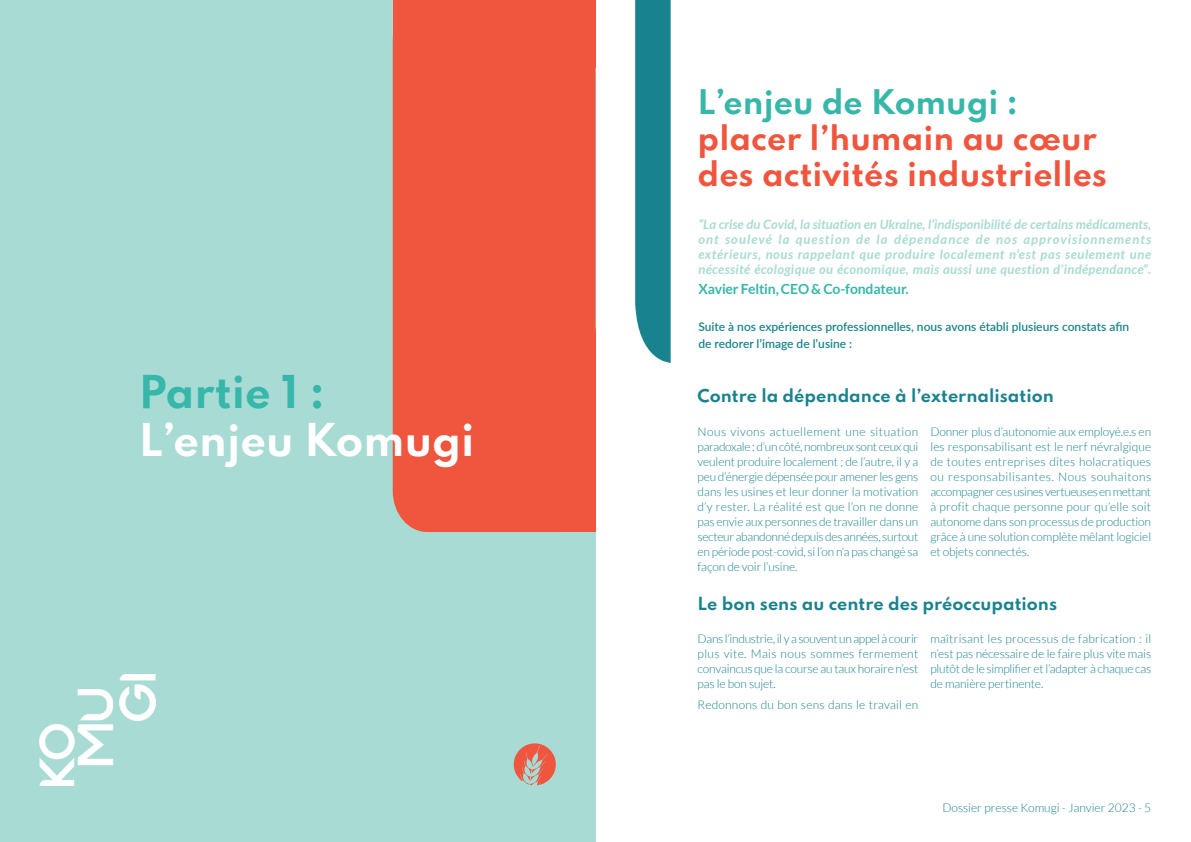
<style>
.page{position:relative;width:1191px;height:842px;background:#fff}
.page>*{position:absolute;margin:0;border:0;box-sizing:border-box;transform-origin:0 0}
.t1{font:700 40px "Spartan";color:#fff}
.t2{font:700 40px "Spartan";color:#37b7aa}
.t3{font:700 30px/36px "Spartan";color:#f0553d}
.t4{font:700 30px "Spartan";color:#37b7aa}
.t5{font:700 16px "Spartan";color:#18838e}
.t6{font:700 14px "Lato";letter-spacing:-.01em;color:#37b7aa}
.t7{font:italic 700 13px/15px "Lato";letter-spacing:.025em;color:#a8dbd4;text-align:justify}
.t8{font:300 12px/15px "Lato";letter-spacing:-.01em;color:#18838e;text-align:justify}
.t9{font:600 12px/17px "Lato";color:#18838e}
.t10{font:300 12px "Lato";letter-spacing:.02em;color:#18838e}
</style>
<div class="page">
<div style="left:0;top:0;width:595px;height:842px;background:#a8dbd4"></div>
<div style="left:393px;top:68px;width:202px;height:464px;background:#f0553d"></div>
<div style="left:393px;top:0;width:202px;height:68px;background:#f0553d"></div>
<div style="left:514px;top:330px;width:81px;height:202px;background:#f0553d"></div>
<div style="left:635px;top:0;width:35px;height:363px;background:#18838e"></div>
<img style="left:40px;top:674px;width:115px;height:111px">
<svg style="left:514px;top:743px;width:42px;height:42px"></svg>
<h1 class="t2" style="left:139px;top:361px;width:188px">Partie 1 :</h1>
<h1 class="t1" style="left:139px;top:409px;width:337px">L’enjeu Komugi</h1>
<h2 class="t4" style="left:697px;top:78px;width:322px">L’enjeu de Komugi :</h2>
<h2 class="t3" style="left:697px;top:118px;width:411px">placer l’humain au cœur des activités industrielles</h2>
<p class="t7" style="left:698px;top:217px;width:454px">“La crise du Covid, la situation en Ukraine, l’indisponibilité de certains médicaments, ont soulevé la question de la dépendance de nos approvisionnements extérieurs, nous rappelant que produire localement n’est pas seulement une nécessité écologique ou économique, mais aussi une question d’indépendance”.</p>
<p class="t6" style="left:698px;top:281px;width:212px">Xavier Feltin, CEO &amp; Co-fondateur.</p>
<p class="t9" style="left:698px;top:318px;width:432px">Suite à nos expériences professionnelles, nous avons établi plusieurs constats afin de redorer l’image de l’usine :</p>
<h3 class="t5" style="left:697px;top:383px;width:358px">Contre la dépendance à l’externalisation</h3>
<p class="t8" style="left:697px;top:424px;width:222px">Nous vivons actuellement une situation paradoxale : d’un côté, nombreux sont ceux qui veulent produire localement ; de l’autre, il y a peu d’énergie dépensée pour amener les gens dans les usines et leur donner la motivation d’y rester. La réalité est que l’on ne donne pas envie aux personnes de travailler dans un secteur abandonné depuis des années, surtout en période post-covid, si l’on n’a pas changé sa façon de voir l’usine.</p>
<p class="t8" style="left:930px;top:424px;width:222px">Donner plus d’autonomie aux employé.e.s en les responsabilisant est le nerf névralgique de toutes entreprises dites holacratiques ou responsabilisantes. Nous souhaitons accompagner ces usines vertueuses en mettant à profit chaque personne pour qu’elle soit autonome dans son processus de production grâce à une solution complète mêlant logiciel et objets connectés.</p>
<h3 class="t5" style="left:697px;top:591px;width:361px">Le bon sens au centre des préoccupations</h3>
<p class="t8" style="left:697px;top:631px;width:222px">Dans l’industrie, il y a souvent un appel à courir plus vite. Mais nous sommes fermement convaincus que la course au taux horaire n’est pas le bon sujet.</p>
<p class="t10" style="left:697px;top:698px;width:222px">Redonnons du bon sens dans le travail en</p>
<p class="t8" style="left:930px;top:631px;width:222px">maîtrisant les processus de fabrication : il n’est pas nécessaire de le faire plus vite mais plutôt de le simplifier et l’adapter à chaque cas de manière pertinente.</p>
<p class="t8" style="left:942px;top:800px;width:210px">Dossier presse Komugi - Janvier 2023 - 5</p>
</div>
